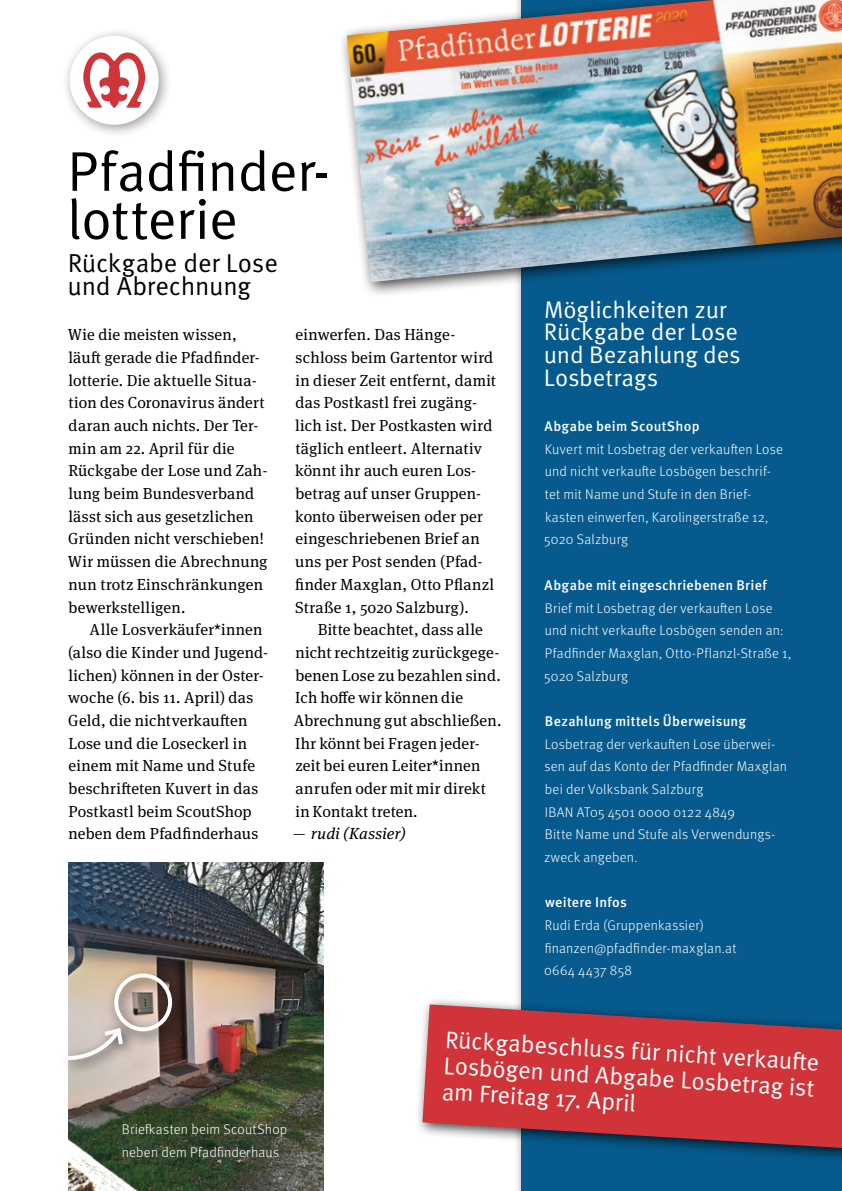
<style>
.page{position:relative;width:842px;height:1191px;background:#fff}
.page>*{position:absolute;margin:0;border:0;box-sizing:border-box;transform-origin:0 0}
.Überschrift_groß{font:56px/48px "Meta Pro Norm";letter-spacing:-.015em;color:#000}
.Überschrift_klein{font:26px/22.6px "Meta Pro Norm";letter-spacing:-.01em;color:#000}
.Überschrift_klein-2{font:24.2px/25.6px "Meta Pro Norm";color:#fff}
.Kasten_Titel{font:24px/22.6px "Meta Pro Norm";letter-spacing:-.01em;color:#fff}
.Fließtext_mit_EInz{font:16px/22.6px "Meta Serif Pro";letter-spacing:.015em;color:#000}
.Fließtext{font:16px/22.6px "Meta Serif Pro";letter-spacing:.015em;color:#000}
.t1{font:italic 16px "Meta Serif Pro";letter-spacing:.015em;color:#000}
.Kasten{font:300 14px/22.6px "Meta Pro";letter-spacing:.02em;color:#fff}
.Kasten-2{font:500 14px "Meta Pro";letter-spacing:.02em;color:#fff}
.s1{font-style:normal}
</style>
<div class="page">
<div style="left:522px;top:0;width:320px;height:1191px;background:#065a8d"></div>
<div style="left:339px;top:0;width:503px;height:299px;background:#000;opacity:.75"></div>
<img style="left:347px;top:0;width:495px;height:282px">
<div style="left:415px;top:997px;width:427px;height:166px;background:#000;opacity:.75"></div>
<svg style="left:422px;top:1004px;width:420px;height:144px;background:#b6444e"></svg>
<img style="left:68px;top:862px;width:255px;height:329px">
<div style="left:106px;top:965px;width:82px;height:82px;background:#000;opacity:.75"></div>
<div style="left:114px;top:973px;width:58px;height:58px;border:4px solid #fff;border-radius:50%"></div>
<div style="left:61px;top:1020px;width:77px;height:55px;background:#000;opacity:.75"></div>
<svg style="left:64px;top:1024px;width:62px;height:38px"></svg>
<div style="left:61px;top:27px;width:111px;height:111px;background:#000;opacity:.4"></div>
<div style="left:70px;top:36px;width:89px;height:89px;background:#fff;border-radius:50%"></div>
<svg style="left:83px;top:52px;width:62px;height:56px"></svg>
<p class="Überschrift_groß" style="left:67px;top:144px;width:265px">Pfadfinder&shy;lotterie</p>
<p class="Überschrift_klein" style="left:68px;top:250px;width:212px">Rückgabe der Lose und Abrechnung</p>
<p class="Fließtext" style="left:68px;top:322px;width:201px">Wie die meisten wissen, läuft gerade die Pfadfinder&shy;lotterie. Die aktuelle Situa&shy;tion des Coronavirus ändert daran auch nichts. Der Ter&shy;min am 22. April für die<br>Rückgabe der Lose und Zah&shy;lung beim Bundesverband lässt sich aus gesetzlichen<br>Gründen nicht verschieben!<br>Wir müssen die Abrechnung nun trotz Einschränkungen bewerkstelligen.</p>
<p class="Fließtext_mit_EInz" style="left:68px;top:617px;width:202px;text-indent:22px">Alle Losverkäufer*innen (also die Kinder und Jugend&shy;lichen) können in der Oster&shy;woche (6. bis 11. April) das<br>Geld, die nichtverkauften<br>Lose und die Loseckerl in einem mit Name und Stufe beschrifteten Kuvert in das<br>Postkastl beim ScoutShop neben dem Pfadfinderhaus</p>
<p class="Fließtext_mit_EInz" style="left:295px;top:322px;width:202px">einwerfen. Das Hänge&shy;schloss beim Gartentor wird in dieser Zeit entfernt, damit das Postkastl frei zugäng&shy;lich ist. Der Postkasten wird täglich entleert. Alternativ könnt ihr auch euren Los&shy;betrag auf unser Gruppen&shy;konto überweisen oder per eingeschriebenen Brief an uns per Post senden (Pfad&shy;finder Maxglan, Otto Pflanzl<br>Straße 1, 5020 Salzburg).</p>
<p class="Fließtext_mit_EInz" style="left:294px;top:617px;width:209px;text-indent:24px">Bitte beachtet, dass alle nicht rechtzeitig zurückgege&shy;benen Lose zu bezahlen sind.<br>Ich hoffe wir können die<br>Abrechnung gut abschließen.<br>Ihr könnt bei Fragen jeder&shy;zeit bei euren Leiter*innen anrufen oder mit mir direkt in Kontakt treten.</p>
<p class="t1" style="left:293px;top:822px;width:114px"><span class="s1">―</span> rudi (Kassier)</p>
<p class="Kasten_Titel" style="left:544px;top:296px;width:198px">Möglichkeiten zur<br>Rückgabe der Lose und Bezahlung des<br>Losbetrags</p>
<p class="Kasten-2" style="left:545px;top:415px;width:157px">Abgabe beim ScoutShop</p>
<p class="Kasten" style="left:544px;top:437px;width:240px">Kuvert mit Losbetrag der verkauften Lose und nicht verkaufte Losbögen beschrif&shy;tet mit Name und Stufe in den Brief&shy;kasten einwerfen, Karolingerstraße 12, 5020 Salzburg</p>
<p class="Kasten-2" style="left:545px;top:574px;width:224px">Abgabe mit eingeschriebenen Brief</p>
<p class="Kasten" style="left:544px;top:595px;width:249px">Brief mit Losbetrag der verkauften Lose und nicht verkaufte Losbögen senden an:<br>Pfadfinder Maxglan, Otto-Pflanzl-Straße 1, 5020 Salzburg</p>
<p class="Kasten-2" style="left:545px;top:710px;width:203px">Bezahlung mittels Überweisung</p>
<p class="Kasten" style="left:544px;top:732px;width:244px">Losbetrag der verkauften Lose überwei&shy;sen auf das Konto der Pfadfinder Maxglan bei der Volksbank Salzburg</p>
<p class="Kasten" style="left:545px;top:800px;width:191px">IBAN AT05 4501 0000 0122 4849</p>
<p class="Kasten" style="left:544px;top:822px;width:232px">Bitte Name und Stufe als Verwendungs&shy;zweck angeben.</p>
<p class="Kasten-2" style="left:545px;top:891px;width:83px">weitere Infos</p>
<p class="Kasten" style="left:545px;top:913px;width:161px">Rudi Erda (Gruppenkassier)</p>
<p class="Kasten" style="left:545px;top:936px;width:193px">finanzen@pfadfinder-maxglan.at</p>
<p class="Kasten" style="left:544px;top:958px;width:89px">0664 4437 858</p>
<p class="Kasten" style="left:122px;top:1117px;width:167px">Briefkasten beim ScoutShop neben dem Pfadfinderhaus</p>
<p class="Überschrift_klein-2" style="left:445px;top:1026px;width:377px;rotate:3deg">Rückgabeschluss für nicht verkauft e<br>Losbögen und Abgabe Losbetrag ist am Freitag 17. April</p>
</div>
